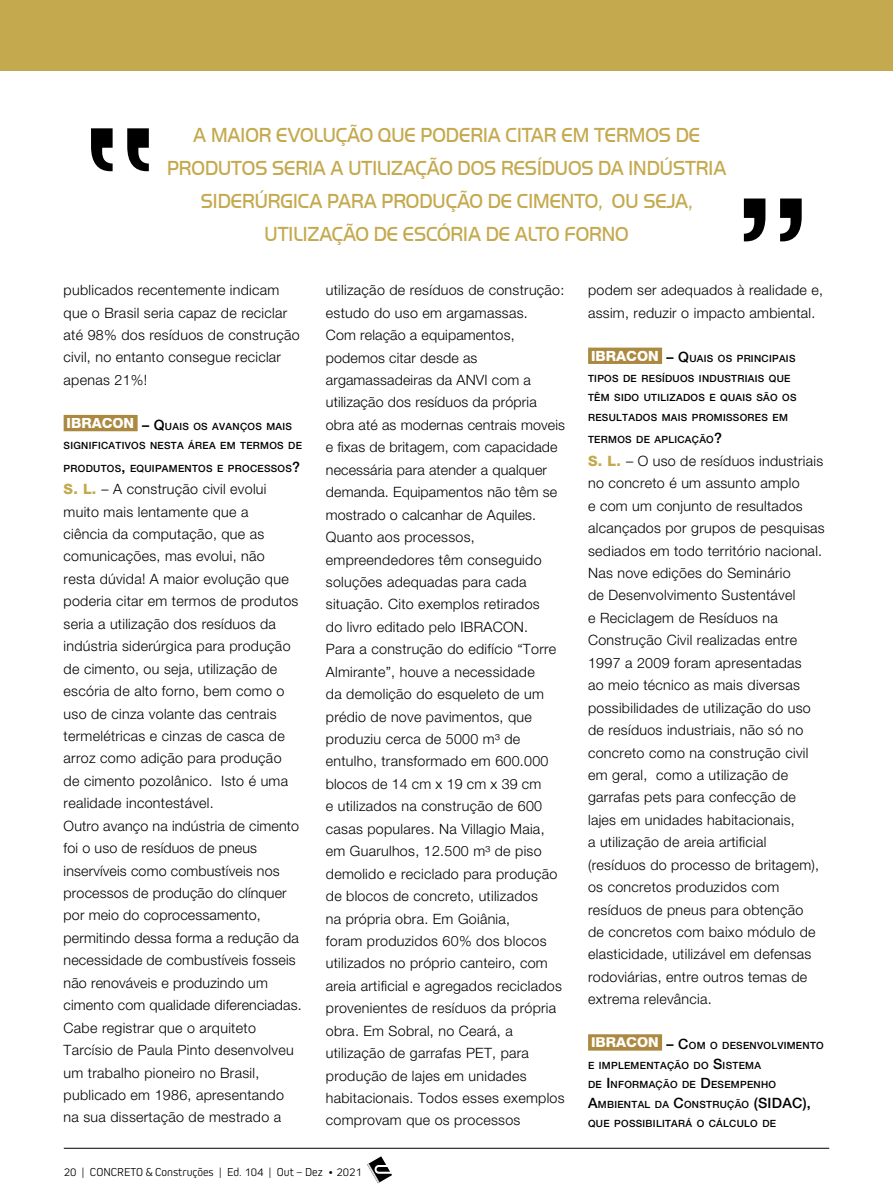
<style>
.page{position:relative;width:893px;height:1191px;background:#fff}
.page>*{position:absolute;margin:0;border:0;box-sizing:border-box;transform-origin:0 0}
.t1{font:144.9px "AF Interface Two";color:#000}
.t2{font:21px/33px "Handel Got D Ligh";color:#c4a94e;text-align:center;scale:.9 1}
.t3{font:300 14.25px/22.5px "Helvetica Neue LT Std";letter-spacing:.02em;color:#000}
.t4{font:500 14.25px "Helvetica Neue LT Std";color:#000}
.t5{font:300 12px "Kiro";color:#000}
.t6{font:500 10.05px/19.5px "Helvetica Neue LT Std";letter-spacing:.03em;color:#000}
.s1{font-size:14.25px}
.s2{font-weight:800;color:#c4a94e}
</style>
<div class="page">
<svg style="left:367px;top:1156px;width:25px;height:27px"></svg>
<hr style="left:64px;top:1148px;width:765px;height:1px;background:#000">
<div style="left:65px;top:416px;width:71px;height:14px;background:#ac8941"></div>
<div style="left:64px;top:415px;width:74px;height:16px;border:3px solid #ac8941"></div>
<div style="left:590px;top:349px;width:71px;height:13px;background:#ac8941"></div>
<div style="left:588px;top:347px;width:74px;height:17px;border:3px solid #ac8941"></div>
<div style="left:590px;top:1035px;width:71px;height:14px;background:#ac8941"></div>
<div style="left:588px;top:1034px;width:74px;height:16px;border:3px solid #ac8941"></div>
<div style="left:0;top:0;width:893px;height:70px;background:#c4a94e"></div>
<h1 class="t1" style="left:84px;top:83px;width:76px">“</h1>
<h2 class="t2" style="left:167px;top:118px;width:623px">A MAIOR EVOLUÇÃO QUE PODERIA CITAR EM TERMOS DE<br>PRODUTOS SERIA A UTILIZAÇÃO DOS RESÍDUOS DA INDÚSTRIA<br>SIDERÚRGICA PARA PRODUÇÃO DE CIMENTO, OU SEJA,</h2>
<h2 class="t2" style="left:265px;top:217px;width:406px">UTILIZAÇÃO DE ESCÓRIA DE ALTO FORNO</h2>
<p class="t3" style="left:64px;top:278px;width:238px">publicados recentemente indicam que o Brasil seria capaz de reciclar até 98% dos resíduos de construção civil, no entanto consegue reciclar apenas 21%!</p>
<p class="t6" style="left:64px;top:416px;width:240px"><sup>IBRACON</sup> <span class="s1">– Q</span>UAIS OS AVANÇOS MAIS<br>SIGNIFICATIVOS NESTA ÁREA EM TERMOS DE</p>
<p class="t6" style="left:64px;top:458px;width:238px">PRODUTOS<span class="s1">,</span> EQUIPAMENTOS E PROCESSOS<span class="s1">?</span></p>
<p class="t3" style="left:64px;top:477px;width:240px"><span class="s2">S. L.</span> – A construção civil evolui muito mais lentamente que a<br>ciência da computação, que as comunicações, mas evolui, não<br>resta dúvida! A maior evolução que poderia citar em termos de produtos seria a utilização dos resíduos da indústria siderúrgica para produção de cimento, ou seja, utilização de escória de alto forno, bem como o uso de cinza volante das centrais termelétricas e cinzas de casca de arroz como adição para produção<br>de cimento pozolânico. Isto é uma realidade incontestável.<br>Outro avanço na indústria de cimento foi o uso de resíduos de pneus inservíveis como combustíveis nos processos de produção do clínquer por meio do coprocessamento, permitindo dessa forma a redução da necessidade de combustíveis fosseis não renováveis e produzindo um cimento com qualidade diferenciadas.<br>Cabe registrar que o arquiteto<br>Tarcísio de Paula Pinto desenvolveu um trabalho pioneiro no Brasil, publicado em 1986, apresentando na sua dissertação de mestrado a</p>
<p class="t3" style="left:326px;top:279px;width:241px">utilização de resíduos de construção: estudo do uso em argamassas.<br>Com relação a equipamentos, podemos citar desde as argamassadeiras da ANVI com a utilização dos resíduos da própria obra até as modernas centrais moveis e fixas de britagem, com capacidade necessária para atender a qualquer demanda. Equipamentos não têm se mostrado o calcanhar de Aquiles.<br>Quanto aos processos, empreendedores têm conseguido soluções adequadas para cada situação. Cito exemplos retirados<br>do livro editado pelo IBRACON.<br>Para a construção do edifício “Torre<br>Almirante”, houve a necessidade<br>da demolição do esqueleto de um prédio de nove pavimentos, que produziu cerca de 5000 m³ de entulho, transformado em 600.000 blocos de 14 cm x 19 cm x 39 cm<br>e utilizados na construção de 600 casas populares. Na Villagio Maia, em Guarulhos, 12.500 m³ de piso demolido e reciclado para produção de blocos de concreto, utilizados<br>na própria obra. Em Goiânia,<br>foram produzidos 60% dos blocos utilizados no próprio canteiro, com areia artificial e agregados reciclados provenientes de resíduos da própria obra. Em Sobral, no Ceará, a utilização de garrafas PET, para produção de lajes em unidades habitacionais. Todos esses exemplos comprovam que os processos</p>
<p class="t3" style="left:588px;top:279px;width:237px">podem ser adequados à realidade e, assim, reduzir o impacto ambiental.</p>
<p class="t6" style="left:588px;top:349px;width:210px"><sup>IBRACON</sup> <span class="s1">– Q</span>UAIS OS PRINCIPAIS<br>TIPOS DE RESÍDUOS INDUSTRIAIS QUE<br>TÊM SIDO UTILIZADOS E QUAIS SÃO OS<br>RESULTADOS MAIS PROMISSORES EM</p>
<p class="t6" style="left:588px;top:430px;width:135px">TERMOS DE APLICAÇÃO<span class="s1">?</span></p>
<p class="t3" style="left:588px;top:449px;width:238px"><span class="s2">S. L.</span> – O uso de resíduos industriais no concreto é um assunto amplo<br>e com um conjunto de resultados alcançados por grupos de pesquisas sediados em todo território nacional.<br>Nas nove edições do Seminário<br>de Desenvolvimento Sustentável<br>e Reciclagem de Resíduos na<br>Construção Civil realizadas entre<br>1997 a 2009 foram apresentadas<br>ao meio técnico as mais diversas possibilidades de utilização do uso de resíduos industriais, não só no concreto como na construção civil em geral, como a utilização de garrafas pets para confecção de lajes em unidades habitacionais,<br>a utilização de areia artificial (resíduos do processo de britagem), os concretos produzidos com resíduos de pneus para obtenção<br>de concretos com baixo módulo de elasticidade, utilizável em defensas rodoviárias, entre outros temas de extrema relevância.</p>
<p class="t6" style="left:588px;top:1035px;width:237px"><sup>IBRACON</sup> <span class="s1">– C</span>OM O DESENVOLVIMENTO<br>E IMPLEMENTAÇÃO DO <span class="s1">S</span>ISTEMA<br>DE <span class="s1">I</span> NFORMAÇÃO DE <span class="s1">D</span>ESEMPENHO<br><span class="s1">A</span>MBIENTAL DA <span class="s1">C</span>ONSTRUÇÃO <span class="s1">(SIDAC</span></p>
<p class="t4" style="left:803px;top:1094px;width:10px">),</p>
<p class="t6" style="left:588px;top:1113px;width:190px">QUE POSSIBILITARÁ O CÁLCULO DE</p>
<p class="t5" style="left:64px;top:1164px;width:300px">20 | CONCRETO &amp; Construções | Ed. 104 | Out – Dez • 2021</p>
</div>
